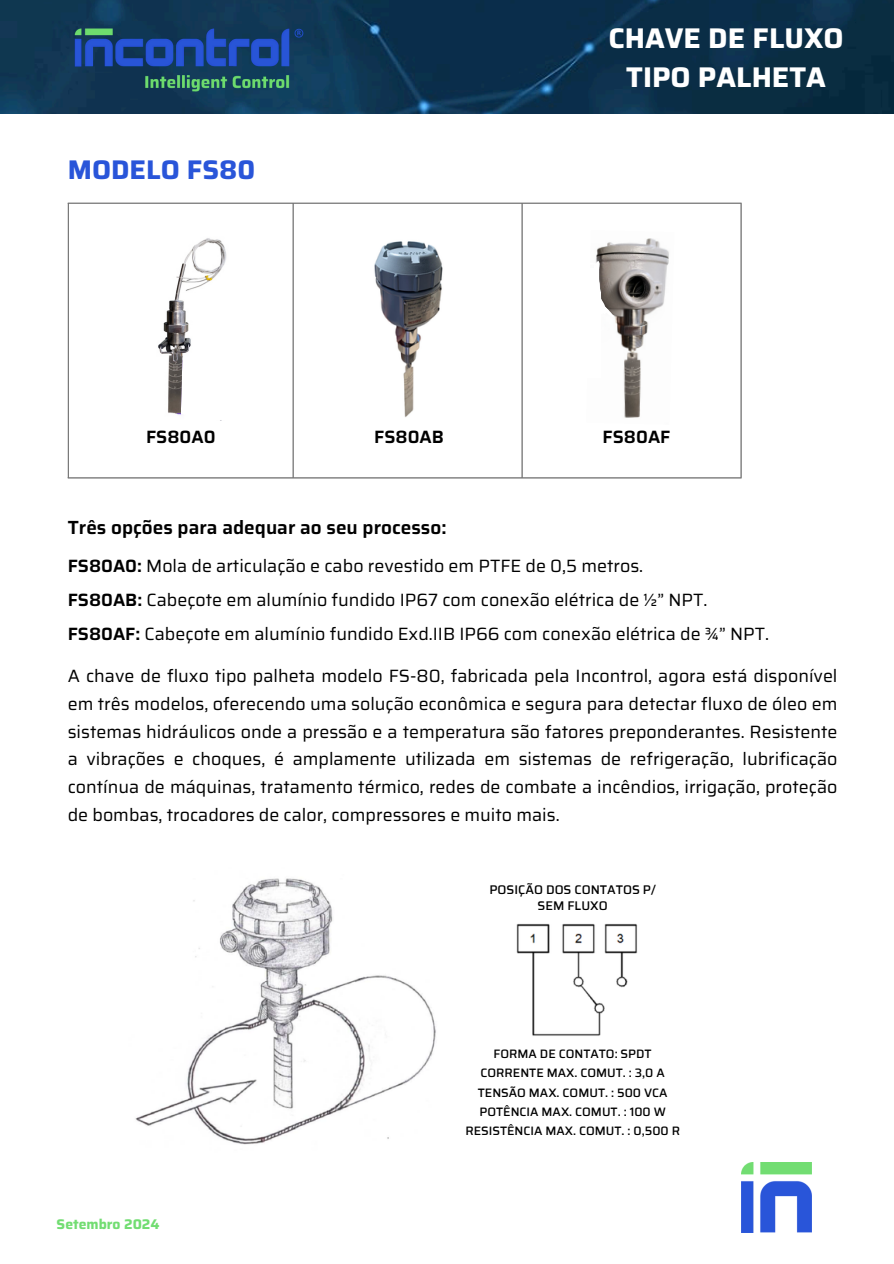
<style>
.page{position:relative;width:894px;height:1264px;background:#fff}
.page>*{position:absolute;margin:0;border:0;box-sizing:border-box;transform-origin:0 0}
.t1{font:700 28.5px/39.3px "Saira";color:#fff;text-align:center}
.t2{font:700 27px "Saira";color:#2955d9}
.t3{font:600 19.05px "Saira";color:#000}
.t4{font:17.85px/27.6px "Saira";color:#000}
.t5{font:600 17.85px "Saira";color:#000}
.t6{font:700 13.95px "Saira";color:#72dd72}
.t7{font:500 12.6px/16.8px "Saira";color:#000;text-align:center}
.t8{font:500 12.15px "Saira";color:#000}
.s1{font-weight:600}
</style>
<div class="page">
<img style="left:741px;top:1162px;width:70px;height:70px">
<img style="left:0;top:0;width:893px;height:114px">
<img style="left:68px;top:10px;width:237px;height:98px">
<img style="left:135px;top:878px;width:301px;height:267px">
<img style="left:516px;top:923px;width:122px;height:113px">
<hr style="left:68px;top:204px;width:1px;height:273px;background:#737373">
<hr style="left:292px;top:204px;width:1px;height:273px;background:#737373">
<hr style="left:521px;top:204px;width:1px;height:273px;background:#737373">
<hr style="left:740px;top:204px;width:1px;height:273px;background:#737373">
<hr style="left:68px;top:203px;width:673px;height:1px;background:#737373">
<hr style="left:68px;top:477px;width:673px;height:1px;background:#737373">
<img style="left:158px;top:238px;width:69px;height:177px">
<svg style="left:181px;top:357px;width:23px;height:58px"></svg>
<img style="left:374px;top:241px;width:69px;height:176px">
<img style="left:596px;top:238px;width:73px;height:180px">
<div style="left:584px;top:292px;width:16px;height:85px;background:#fff"></div>
<svg style="left:595px;top:261px;width:18px;height:56px"></svg>
<h4 class="t2" style="left:68px;top:149px;width:189px">MODELO FS80</h4>
<p class="t1" style="left:608px;top:18px;width:237px">CHAVE DE FLUXO<br>TIPO PALHETA</p>
<p class="t5" style="left:146px;top:423px;width:71px">FS80A0</p>
<p class="t5" style="left:374px;top:423px;width:71px">FS80AB</p>
<p class="t5" style="left:602px;top:423px;width:69px">FS80AF</p>
<p class="t3" style="left:68px;top:512px;width:380px">Três opções para adequar ao seu processo:</p>
<h2 class="t4" style="left:68px;top:549px;width:702px;line-height:33.8px"><span class="s1">FS80A0:</span> Mola de articulação e cabo revestido em PTFE de 0,5 metros.<br><span class="s1">FS80AB:</span> Cabeçote em alumínio fundido IP67 com conexão elétrica de ½” NPT.<br><span class="s1">FS80AF:</span> Cabeçote em alumínio fundido Exd.IIB IP66 com conexão elétrica de ¾” NPT.</h2>
<h3 class="t4" style="left:68px;top:662px;width:771px;text-align:justify">A chave de fluxo tipo palheta modelo FS-80, fabricada pela Incontrol, agora está disponível em três modelos, oferecendo uma solução econômica e segura para detectar fluxo de óleo em sistemas hidráulicos onde a pressão e a temperatura são fatores preponderantes. Resistente a vibrações e choques, é amplamente utilizada em sistemas de refrigeração, lubrificação contínua de máquinas, tratamento térmico, redes de combate a incêndios, irrigação, proteção de bombas, trocadores de calor, compressores e muito mais.</h3>
<p class="t7" style="left:489px;top:880px;width:168px">POSIÇÃO DOS CONTATOS P/<br>SEM FLUXO</p>
<h4 class="t6" style="left:57px;top:1212px;width:104px">Setembro 2024</h4>
<p class="t8" style="left:493px;top:1044px;width:160px">FORMA DE CONTATO: SPDT</p>
<p class="t8" style="left:480px;top:1063px;width:186px">CORRENTE MAX. COMUT. : 3,0 A</p>
<p class="t8" style="left:477px;top:1082px;width:191px">TENSÃO MAX. COMUT. : 500 VCA</p>
<h5 class="t8" style="left:479px;top:1102px;width:188px">POTÊNCIA MAX. COMUT. : 100 W</h5>
<p class="t8" style="left:465px;top:1121px;width:216px">RESISTÊNCIA MAX. COMUT. : 0,500 R</p>
</div>
